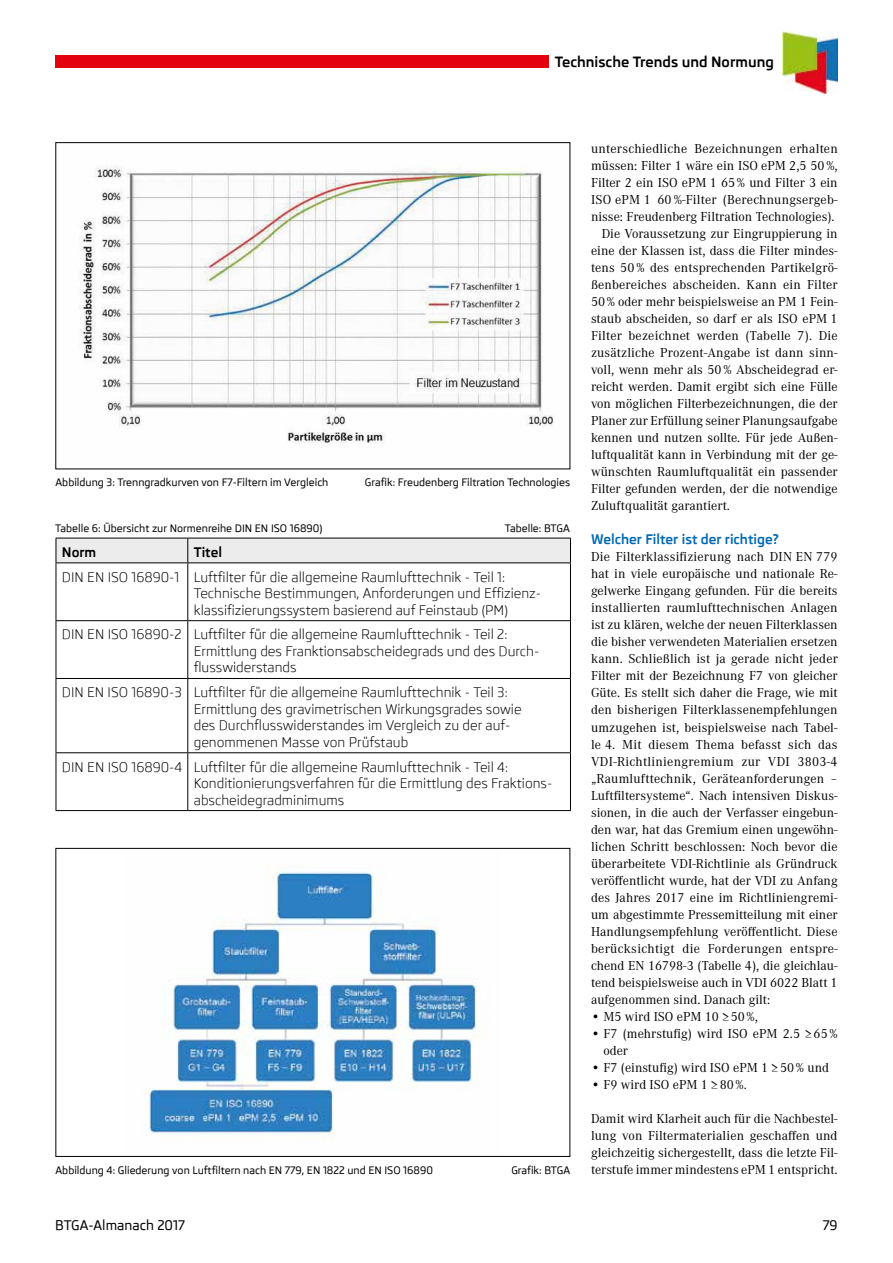
<style>
.page{position:relative;width:893px;height:1263px;background:#fff}
.page>*{position:absolute;margin:0;border:0;box-sizing:border-box;transform-origin:0 0}
.t1{font:700 14.4px "Skoda Pro";color:#000}
.t2{font:13.5px/17px "Corporate A";color:#000;text-align:justify}
.t3{font:13.5px/16.5px "Skoda Pro";color:#000}
.t4{font:13.5px "Corporate A";letter-spacing:.02em;color:#000}
.t5{font:700 13.5px "Skoda Pro";color:#0069b4}
.t6{font:500 13.5px "Skoda Pro";color:#000}
.t7{font:700 13.5px "Skoda Pro";color:#000}
.t8{font:500 10.5px "Skoda Pro";color:#000}
</style>
<div class="page">
<img style="left:78px;top:165px;width:476px;height:279px">
<svg style="left:56px;top:538px;width:515px;height:272px"></svg>
<hr style="left:56px;top:562px;width:132px;height:1px;background:#000">
<hr style="left:56px;top:563px;width:1px;height:57px;background:#000">
<hr style="left:188px;top:562px;width:383px;height:1px;background:#000">
<hr style="left:187px;top:563px;width:1px;height:57px;background:#000">
<hr style="left:570px;top:563px;width:1px;height:57px;background:#000">
<hr style="left:56px;top:620px;width:132px;height:1px;background:#000">
<hr style="left:56px;top:621px;width:1px;height:57px;background:#000">
<hr style="left:188px;top:620px;width:383px;height:1px;background:#000">
<hr style="left:187px;top:621px;width:1px;height:57px;background:#000">
<hr style="left:570px;top:621px;width:1px;height:57px;background:#000">
<hr style="left:56px;top:678px;width:132px;height:1px;background:#000">
<hr style="left:56px;top:679px;width:1px;height:73px;background:#000">
<hr style="left:188px;top:678px;width:383px;height:1px;background:#000">
<hr style="left:187px;top:679px;width:1px;height:73px;background:#000">
<hr style="left:570px;top:679px;width:1px;height:73px;background:#000">
<hr style="left:56px;top:752px;width:132px;height:1px;background:#000">
<hr style="left:56px;top:753px;width:1px;height:57px;background:#000">
<hr style="left:188px;top:752px;width:383px;height:1px;background:#000">
<hr style="left:187px;top:753px;width:1px;height:57px;background:#000">
<hr style="left:570px;top:753px;width:1px;height:57px;background:#000">
<hr style="left:56px;top:810px;width:132px;height:1px;background:#000">
<hr style="left:188px;top:810px;width:383px;height:1px;background:#000">
<img style="left:146px;top:866px;width:339px;height:274px">
<div style="left:56px;top:848px;width:514px;height:309px;border:1px solid #000"></div>
<div style="left:55px;top:56px;width:494px;height:12px;background:#e3000f"></div>
<img style="left:783px;top:32px;width:55px;height:61px">
<p class="t1" style="left:555px;top:53px;width:221px">Technische Trends und Normung</p>
<p class="t8" style="left:56px;top:476px;width:274px">Abbildung 3: Trenngradkurven von F7-Filtern im Vergleich</p>
<p class="t8" style="left:365px;top:476px;width:207px">Grafik: Freudenberg Filtration Technologies</p>
<p class="t8" style="left:55px;top:522px;width:269px">Tabelle 6: Übersicht zur Normenreihe DIN EN ISO 16890)</p>
<p class="t8" style="left:505px;top:522px;width:66px">Tabelle: BTGA</p>
<p class="t7" style="left:62px;top:544px;width:36px">Norm</p>
<p class="t7" style="left:194px;top:544px;width:30px">Titel</p>
<p class="t3" style="left:194px;top:569px;width:349px;text-indent:-132px">DIN EN ISO 16890-1 Luftfilter für die allgemeine Raumlufttechnik - Teil 1:<br>Technische Bestimmungen, Anforderungen und Effizienz&shy;klassifizierungssystem basierend auf Feinstaub (PM)</p>
<p class="t3" style="left:194px;top:626px;width:347px;text-indent:-132px">DIN EN ISO 16890-2 Luftfilter für die allgemeine Raumlufttechnik - Teil 2:<br>Ermittlung des Franktionsabscheidegrads und des Durch&shy;flusswiderstands</p>
<p class="t3" style="left:194px;top:684px;width:329px;text-indent:-132px">DIN EN ISO 16890-3 Luftfilter für die allgemeine Raumlufttechnik - Teil 3:<br>Ermittlung des gravimetrischen Wirkungsgrades sowie des Durchflusswiderstandes im Vergleich zu der auf&shy;genommenen Masse von Prüfstaub</p>
<p class="t3" style="left:194px;top:759px;width:360px;text-indent:-132px">DIN EN ISO 16890-4 Luftfilter für die allgemeine Raumlufttechnik - Teil 4:<br>Konditionierungsverfahren für die Ermittlung des Fraktions&shy;abscheidegradminimums</p>
<p class="t8" style="left:56px;top:1164px;width:379px">Abbildung 4: Gliederung von Luftfiltern nach EN 779, EN 1822 und EN ISO 16890</p>
<p class="t8" style="left:511px;top:1164px;width:60px">Grafik: BTGA</p>
<p class="t4" style="left:591px;top:141px;width:248px">unterschiedliche Bezeichnungen erhalten</p>
<p class="t2" style="left:591px;top:157px;width:248px">müssen: Filter 1 wäre ein ISO ePM 2,5 50 %,</p>
<p class="t2" style="left:591px;top:174px;width:248px">Filter 2 ein ISO ePM 1 65 % und Filter 3 ein</p>
<p class="t2" style="left:591px;top:191px;width:248px">ISO ePM 1 60 %-Filter (Berechnungsergeb-</p>
<p class="t2" style="left:591px;top:208px;width:245px">nisse: Freudenberg Filtration Technologies).</p>
<p class="t2" style="left:602px;top:225px;width:237px">Die Voraussetzung zur Eingruppierung in</p>
<p class="t2" style="left:591px;top:243px;width:248px">eine der Klassen ist, dass die Filter mindes-</p>
<p class="t2" style="left:591px;top:260px;width:248px">tens 50 % des entsprechenden Partikelgrö-</p>
<p class="t2" style="left:591px;top:277px;width:248px">ßenbereiches abscheiden. Kann ein Filter</p>
<p class="t2" style="left:591px;top:294px;width:248px">50 % oder mehr beispielsweise an PM 1 Fein-</p>
<p class="t2" style="left:591px;top:311px;width:248px">staub abscheiden, so darf er als ISO ePM 1</p>
<p class="t2" style="left:591px;top:328px;width:248px">Filter bezeichnet werden (Tabelle 7). Die</p>
<p class="t2" style="left:591px;top:345px;width:248px">zusätzliche Prozent-Angabe ist dann sinn-</p>
<p class="t2" style="left:591px;top:362px;width:248px">voll, wenn mehr als 50 % Abscheidegrad er-</p>
<p class="t2" style="left:591px;top:379px;width:248px">reicht werden. Damit ergibt sich eine Fülle</p>
<p class="t2" style="left:591px;top:396px;width:248px">von möglichen Filterbezeichnungen, die der</p>
<p class="t2" style="left:591px;top:413px;width:248px">Planer zur Erfüllung seiner Planungsaufgabe</p>
<p class="t2" style="left:591px;top:430px;width:248px">kennen und nutzen sollte. Für jede Außen-</p>
<p class="t2" style="left:591px;top:447px;width:248px">luftqualität kann in Verbindung mit der ge-</p>
<p class="t2" style="left:591px;top:464px;width:248px">wünschten Raumluftqualität ein passender</p>
<p class="t2" style="left:591px;top:481px;width:248px">Filter gefunden werden, der die notwendige</p>
<p class="t2" style="left:591px;top:498px;width:141px">Zuluftqualität garantiert.</p>
<p class="t5" style="left:591px;top:532px;width:189px">Welcher Filter ist der richtige?</p>
<p class="t2" style="left:591px;top:549px;width:248px">Die Filterklassifizierung nach DIN EN 779 hat in viele europäische und nationale Re&shy;gelwerke Eingang gefunden. Für die bereits installierten raumlufttechnischen Anlagen ist zu klären, welche der neuen Filterklassen die bisher verwendeten Materialien ersetzen kann. Schließlich ist ja gerade nicht jeder Filter mit der Bezeichnung F7 von gleicher Güte. Es stellt sich daher die Frage, wie mit den bisherigen Filterklassenempfehlungen umzugehen ist, beispielsweise nach Tabel&shy;le 4. Mit diesem Thema befasst sich das VDI-Richtliniengremium zur VDI 3803-4 „Raumlufttechnik, Geräteanforderungen – Luftfiltersysteme“. Nach intensiven Diskus&shy;sionen, in die auch der Verfasser eingebun&shy;den war, hat das Gremium einen ungewöhn&shy;lichen Schritt beschlossen: Noch bevor die überarbeitete VDI-Richtlinie als Gründruck veröffentlicht wurde, hat der VDI zu Anfang des Jahres 2017 eine im Richtliniengremi&shy;um abgestimmte Pressemitteilung mit einer Handlungsempfehlung veröffentlicht. Diese berücksichtigt die Forderungen entspre&shy;chend EN 16798-3 (Tabelle 4), die gleichlau&shy;tend beispielsweise auch in VDI 6022 Blatt 1 aufgenommen sind. Danach gilt:</p>
<p class="t2" style="left:591px;top:1008px;width:168px">• M5 wird ISO ePM 10 ≥50 %,</p>
<p class="t2" style="left:603px;top:1025px;width:236px;text-indent:-12px">• F7 (mehrstufig) wird ISO ePM 2.5 ≥65 % oder</p>
<p class="t2" style="left:591px;top:1059px;width:239px">• F7 (einstufig) wird ISO ePM 1 ≥50 % und</p>
<p class="t2" style="left:591px;top:1076px;width:157px">• F9 wird ISO ePM 1 ≥80 %.</p>
<p class="t2" style="left:591px;top:1110px;width:248px">Damit wird Klarheit auch für die Nachbestel&shy;lung von Filtermaterialien geschaffen und gleichzeitig sichergestellt, dass die letzte Fil&shy;terstufe immer mindestens ePM 1 entspricht.</p>
<p class="t6" style="left:55px;top:1217px;width:131px">BTGA-Almanach 2017</p>
<p class="t6" style="left:823px;top:1217px;width:16px">79</p>
</div>
